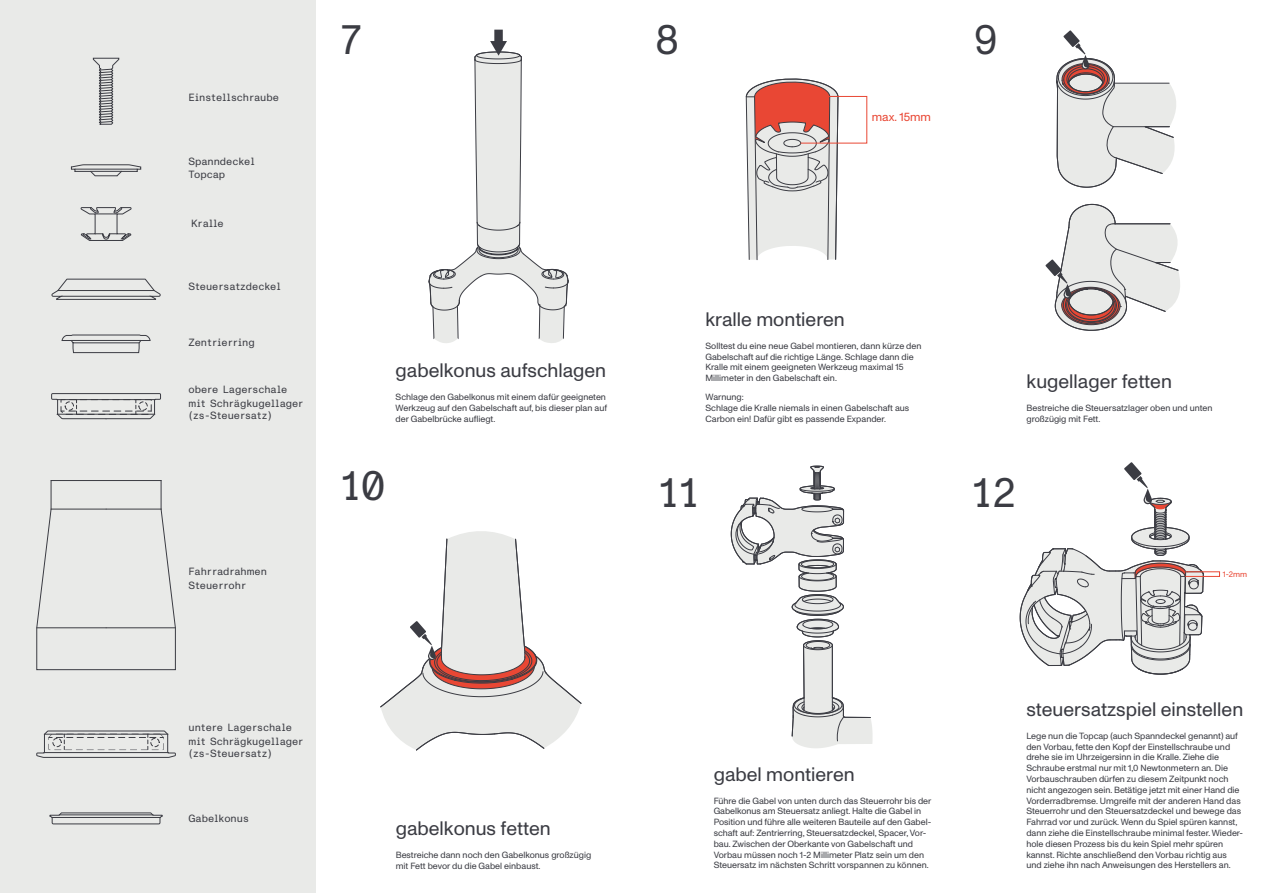
<style>
.page{position:relative;width:1263px;height:893px;background:#fff}
.page>*{position:absolute;margin:0;border:0;box-sizing:border-box;transform-origin:0 0}
.t1{font:42px "Monument Grotesk Semi Mono";color:#3b3c43}
.t2{font:19.5px "Monument Grotesk";color:#3b3c43}
.t3{font:12px "Monument Grotesk";color:#e94734}
.t4{font:10.5px/13.5px "Monument Grotesk Semi Mono";color:#3b3c43}
.t5{font:9px/10.8px "Monument Grotesk";color:#3b3c43}
.t6{font:8.1px "Monument Grotesk";color:#e94734}
</style>
<div class="page">
<div style="left:0;top:0;width:316px;height:893px;background:#e9eae8"></div>
<svg style="left:36px;top:480px;width:140px;height:191px"></svg>
<svg style="left:49px;top:812px;width:114px;height:13px"></svg>
<svg style="left:36px;top:730px;width:140px;height:28px"></svg>
<svg style="left:80px;top:207px;width:52px;height:34px"></svg>
<svg style="left:70px;top:164px;width:72px;height:13px"></svg>
<svg style="left:92px;top:57px;width:28px;height:68px"></svg>
<svg style="left:51px;top:278px;width:110px;height:22px"></svg>
<svg style="left:61px;top:334px;width:90px;height:20px"></svg>
<svg style="left:51px;top:393px;width:110px;height:27px"></svg>
<svg style="left:731px;top:466px;width:142px;height:282px"></svg>
<svg style="left:429px;top:30px;width:140px;height:313px"></svg>
<svg style="left:380px;top:531px;width:202px;height:220px"></svg>
<svg style="left:1019px;top:462px;width:185px;height:213px"></svg>
<svg style="left:1045px;top:30px;width:135px;height:301px"></svg>
<svg style="left:746px;top:78px;width:121px;height:182px"></svg>
<div style="left:1185px;top:572px;width:35px;height:5px;border:1px solid #e94734"></div>
<p class="t4" style="left:189px;top:90px;width:92px">Einstellschraube</p>
<p class="t4" style="left:189px;top:154px;width:68px">Spanndeckel<br>Topcap</p>
<p class="t4" style="left:191px;top:216px;width:34px">Kralle</p>
<p class="t4" style="left:189px;top:279px;width:94px">Steuersatzdeckel</p>
<p class="t4" style="left:189px;top:335px;width:68px">Zentrierring</p>
<p class="t4" style="left:189px;top:382px;width:116px">obere Lagerschale mit Schrägkugellager</p>
<p class="t4" style="left:189px;top:408px;width:85px">(zs-Steuersatz)</p>
<p class="t4" style="left:189px;top:564px;width:80px">Fahrradrahmen<br>Steuerrohr</p>
<h1 class="t1" style="left:340px;top:10px;width:24px">7</h1>
<h2 class="t2" style="left:396px;top:357px;width:212px">gabelkonus aufschlagen</h2>
<p class="t5" style="left:396px;top:391px;width:213px">Schlage den Gabelkonus mit einem dafür geeigneten<br>Werkzeug auf den Gabelschaft auf, bis dieser plan auf der Gabelbrücke aufliegt.</p>
<h1 class="t1" style="left:340px;top:457px;width:47px">10</h1>
<p class="t4" style="left:189px;top:720px;width:116px">untere Lagerschale mit Schrägkugellager</p>
<p class="t4" style="left:189px;top:746px;width:85px">(zs-Steuersatz)</p>
<p class="t4" style="left:189px;top:811px;width:62px">Gabelkonus</p>
<h2 class="t2" style="left:396px;top:814px;width:156px">gabelkonus fetten</h2>
<p class="t5" style="left:396px;top:849px;width:197px">Bestreiche dann noch den Gabelkonus großzügig mit Fett bevor du die Gabel einbaust.</p>
<h1 class="t1" style="left:655px;top:10px;width:26px">8</h1>
<h3 class="t3" style="left:872px;top:108px;width:61px">max. 15mm</h3>
<h1 class="t1" style="left:973px;top:10px;width:26px">9</h1>
<h2 class="t2" style="left:705px;top:306px;width:141px">kralle montieren</h2>
<p class="t5" style="left:705px;top:340px;width:217px">Solltest du eine neue Gabel montieren, dann kürze den Gabelschaft auf die richtige Länge. Schlage dann die Kralle mit einem geeigneten Werkzeug maximal 15<br>Millimeter in den Gabelschaft ein.</p>
<p class="t5" style="left:705px;top:391px;width:205px">Warnung:<br>Schlage die Kralle niemals in einen Gabelschaft aus<br>Carbon ein! Dafür gibt es passende Expander.</p>
<h2 class="t2" style="left:1027px;top:368px;width:147px">kugellager fetten</h2>
<p class="t5" style="left:1027px;top:402px;width:187px">Bestreiche die Steuersatzlager oben und unten großzügig mit Fett.</p>
<h1 class="t1" style="left:658px;top:463px;width:43px">11</h1>
<h1 class="t1" style="left:971px;top:463px;width:46px">12</h1>
<p class="t6" style="left:1223px;top:568px;width:26px">1-2mm</p>
<h2 class="t2" style="left:714px;top:761px;width:143px">gabel montieren</h2>
<p class="t5" style="left:714px;top:795px;width:219px">Führe die Gabel von unten durch das Steuerrohr bis der Gabelkonus am Steuersatz anliegt. Halte die Gabel in Position und führe alle weiteren Bauteile auf den Gabel&shy;schaft auf: Zentrierring, Steuersatzdeckel, Spacer, Vor&shy;bau. Zwischen der Oberkante von Gabelschaft und Vorbau müssen noch 1-2 Millimeter Platz sein um den Steuersatz im nächsten Schritt vorspannen zu können.</p>
<h2 class="t2" style="left:1026px;top:696px;width:218px">steuersatzspiel einstellen</h2>
<p class="t5" style="left:1026px;top:730px;width:218px">Lege nun die Topcap (auch Spanndeckel genannt) auf den Vorbau, fette den Kopf der Einstellschraube und drehe sie im Uhrzeigersinn in die Kralle. Ziehe die Schraube erstmal nur mit 1,0 Newtonmetern an. Die Vorbauschrauben dürfen zu diesem Zeitpunkt noch nicht angezogen sein. Betätige jetzt mit einer Hand die Vorderradbremse. Umgreife mit der anderen Hand das Steuerrohr und den Steuersatzdeckel und bewege das Fahrrad vor und zurück. Wenn du Spiel spüren kannst, dann ziehe die Einstellschraube minimal fester. Wieder&shy;hole diesen Prozess bis du kein Spiel mehr spüren kannst. Richte anschließend den Vorbau richtig aus und ziehe ihn nach Anweisungen des Herstellers an.</p>
</div>
